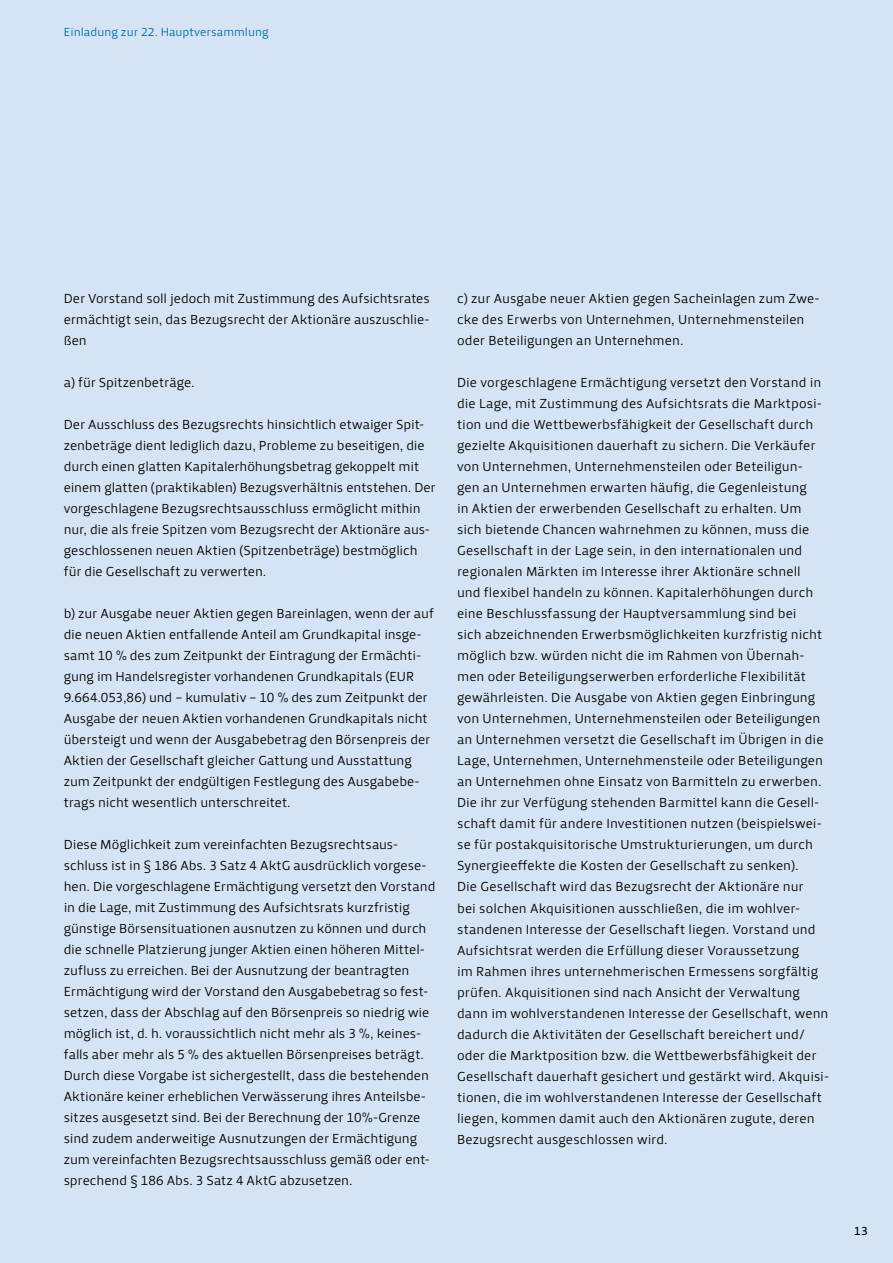
<style>
.page{position:relative;width:893px;height:1263px;background:#d4e4f4}
.page>*{position:absolute;margin:0;border:0;box-sizing:border-box;transform-origin:0 0}
.t1{font:13.5px/21px "Priva Pro One";letter-spacing:-.005em;color:#000}
.t2{font:12px "Priva Pro One";color:#006aa4}
.t3{font:12px "Priva Pro Two";color:#000}
</style>
<div class="page">
<p class="t2" style="left:64px;top:25px;width:206px">Einladung zur 22. Hauptversammlung</p>
<p class="t1" style="left:64px;top:288px;width:368px;text-align:justify">Der Vorstand soll jedoch mit Zustimmung des Aufsichtsrates ermächtigt sein, das Bezugsrecht der Aktionäre auszuschlie&shy;ßen</p>
<p class="t1" style="left:64px;top:372px;width:132px">a) für Spitzenbeträge.</p>
<p class="t1" style="left:64px;top:414px;width:374px">Der Ausschluss des Bezugsrechts hinsichtlich etwaiger Spit&shy;zenbeträge dient lediglich dazu, Probleme zu beseitigen, die durch einen glatten Kapitalerhöhungsbetrag gekoppelt mit einem glatten (praktikablen) Bezugsverhältnis entstehen. Der vorgeschlagene Bezugsrechtsausschluss ermöglicht mithin nur, die als freie Spitzen vom Bezugsrecht der Aktionäre aus&shy;geschlossenen neuen Aktien (Spitzenbeträge) bestmöglich für die Gesellschaft zu verwerten.</p>
<p class="t1" style="left:64px;top:603px;width:372px">b) zur Ausgabe neuer Aktien gegen Bareinlagen, wenn der auf die neuen Aktien entfallende Anteil am Grundkapital insge&shy;samt 10 % des zum Zeitpunkt der Eintragung der Ermächti&shy;gung im Handelsregister vorhandenen Grundkapitals (EUR 9.664.053,86) und – kumulativ – 10 % des zum Zeitpunkt der Ausgabe der neuen Aktien vorhandenen Grundkapitals nicht übersteigt und wenn der Ausgabebetrag den Börsenpreis der Aktien der Gesellschaft gleicher Gattung und Ausstattung zum Zeitpunkt der endgültigen Festlegung des Ausgabebe&shy;trags nicht wesentlich unterschreitet.</p>
<p class="t1" style="left:64px;top:834px;width:373px">Diese Möglichkeit zum vereinfachten Bezugsrechtsaus&shy;schluss ist in § 186 Abs. 3 Satz 4 AktG ausdrücklich vorgese&shy;hen. Die vorgeschlagene Ermächtigung versetzt den Vorstand in die Lage, mit Zustimmung des Aufsichtsrats kurzfristig günstige Börsensituationen ausnutzen zu können und durch die schnelle Platzierung junger Aktien einen höheren Mittel&shy;zufluss zu erreichen. Bei der Ausnutzung der beantragten Ermächtigung wird der Vorstand den Ausgabebetrag so fest&shy;setzen, dass der Abschlag auf den Börsenpreis so niedrig wie möglich ist, d. h. voraussichtlich nicht mehr als 3 %, keines&shy;falls aber mehr als 5 % des aktuellen Börsenpreises beträgt.<br>Durch diese Vorgabe ist sichergestellt, dass die bestehenden Aktionäre keiner erheblichen Verwässerung ihres Anteilsbe&shy;sitzes ausgesetzt sind. Bei der Berechnung der 10%-Grenze sind zudem anderweitige Ausnutzungen der Ermächtigung zum vereinfachten Bezugsrechtsausschluss gemäß oder ent&shy;sprechend § 186 Abs. 3 Satz 4 AktG abzusetzen.</p>
<p class="t1" style="left:457px;top:288px;width:364px">c) zur Ausgabe neuer Aktien gegen Sacheinlagen zum Zwe&shy;cke des Erwerbs von Unternehmen, Unternehmensteilen oder Beteiligungen an Unternehmen.</p>
<p class="t1" style="left:457px;top:372px;width:373px">Die vorgeschlagene Ermächtigung versetzt den Vorstand in die Lage, mit Zustimmung des Aufsichtsrats die Marktposi&shy;tion und die Wettbewerbsfähigkeit der Gesellschaft durch gezielte Akquisitionen dauerhaft zu sichern. Die Verkäufer von Unternehmen, Unternehmensteilen oder Beteiligun-<br>gen an Unternehmen erwarten häufig, die Gegenleistung<br>in Aktien der erwerbenden Gesellschaft zu erhalten. Um sich bietende Chancen wahrnehmen zu können, muss die Gesellschaft in der Lage sein, in den internationalen und regionalen Märkten im Interesse ihrer Aktionäre schnell<br>und flexibel handeln zu können. Kapitalerhöhungen durch eine Beschlussfassung der Hauptversammlung sind bei<br>sich abzeichnenden Erwerbsmöglichkeiten kurzfristig nicht möglich bzw. würden nicht die im Rahmen von Übernah&shy;men oder Beteiligungserwerben erforderliche Flexibilität gewährleisten. Die Ausgabe von Aktien gegen Einbringung von Unternehmen, Unternehmensteilen oder Beteiligungen an Unternehmen versetzt die Gesellschaft im Übrigen in die Lage, Unternehmen, Unternehmensteile oder Beteiligungen an Unternehmen ohne Einsatz von Barmitteln zu erwerben.<br>Die ihr zur Verfügung stehenden Barmittel kann die Gesell&shy;schaft damit für andere Investitionen nutzen (beispielswei&shy;se für postakquisitorische Umstrukturierungen, um durch Synergieeffekte die Kosten der Gesellschaft zu senken).<br>Die Gesellschaft wird das Bezugsrecht der Aktionäre nur<br>bei solchen Akquisitionen ausschließen, die im wohlver&shy;standenen Interesse der Gesellschaft liegen. Vorstand und Aufsichtsrat werden die Erfüllung dieser Voraussetzung<br>im Rahmen ihres unternehmerischen Ermessens sorgfältig prüfen. Akquisitionen sind nach Ansicht der Verwaltung dann im wohlverstandenen Interesse der Gesellschaft, wenn dadurch die Aktivitäten der Gesellschaft bereichert und/ oder die Marktposition bzw. die Wettbewerbsfähigkeit der Gesellschaft dauerhaft gesichert und gestärkt wird. Akquisi&shy;tionen, die im wohlverstandenen Interesse der Gesellschaft liegen, kommen damit auch den Aktionären zugute, deren Bezugsrecht ausgeschlossen wird.</p>
<p class="t3" style="left:854px;top:1224px;width:15px">13</p>
</div>
